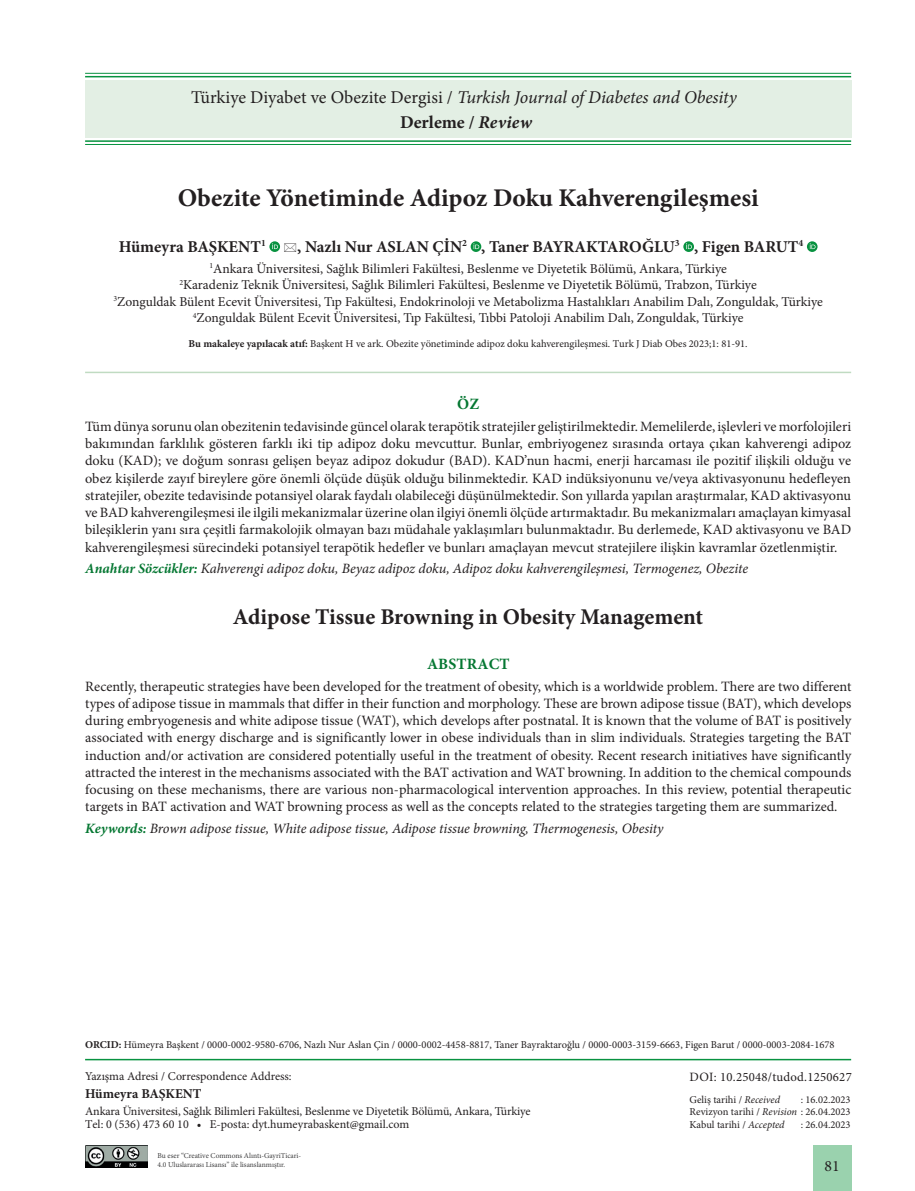
<style>
.page{position:relative;width:915px;height:1191px;background:#fff}
.page>*{position:absolute;margin:0;border:0;box-sizing:border-box;transform-origin:0 0}
.t1{font:700 25.5px "Minion Pro";color:#231f20}
.t2{font:700 22.5px "Minion Pro";color:#231f20}
.t3{font:italic 18px "Minion Pro";letter-spacing:-.01em;color:#231f20}
.t4{font:700 18px "Minion Pro";color:#231f20}
.t5{font:700 16.5px "Minion Pro";color:#231f20}
.t6{font:700 15.75px "Minion Pro";letter-spacing:.01em;color:#057732}
.t7{font:15.75px "Minion Pro";color:#231f20}
.t8{font:14.25px/17.2px "Minion Pro";color:#231f20;text-align:justify}
.t9{font:italic 14.25px "Minion Pro";letter-spacing:-.005em;color:#231f20}
.t10{font:13.5px/16.5px "Minion Pro";color:#231f20;text-align:center}
.t11{font:700 13.5px "Minion Pro";color:#231f20}
.t12{font:12.75px "Minion Pro";letter-spacing:.02em;color:#231f20}
.t13{font:12px/13.5px "Minion Pro";letter-spacing:-.01em;color:#231f20}
.t14{font:10.5px/12.6px "Minion Pro";color:#231f20;text-align:justify}
.t15{font:7.5px/9px "Minion Pro";color:#3e3e3f}
.s1{font-style:normal}
.s2{font-style:italic}
.s3{font-weight:700}
.s4{font-weight:700;color:#057732}
</style>
<div class="page">
<div style="left:85px;top:80px;width:765px;height:57px;background:#e3efe4"></div>
<hr style="left:85px;top:76px;width:765px;height:1px;background:#089240">
<hr style="left:85px;top:140px;width:765px;height:2px;background:#089240">
<hr style="left:85px;top:73px;width:765px;height:1px;background:#089240">
<hr style="left:85px;top:144px;width:765px;height:1px;background:#089240">
<hr style="left:85px;top:1058px;width:765px;height:2px;background:#089240">
<div style="left:812px;top:1145px;width:38px;height:46px;background:#9ad2ae"></div>
<img style="left:85px;top:1145px;width:63px;height:22px">
<hr style="left:85px;top:372px;width:765px;height:1px;background:#c0dbc2">
<svg style="left:470px;top:241px;width:11px;height:11px"></svg>
<svg style="left:683px;top:241px;width:10px;height:11px"></svg>
<svg style="left:806px;top:241px;width:11px;height:11px"></svg>
<svg style="left:269px;top:241px;width:11px;height:11px"></svg>
<p class="t3" style="left:191px;top:85px;width:547px"><span class="s1">Türkiye Diyabet ve Obezite Dergisi /</span> Turkish Journal of Diabetes and Obesity</p>
<p class="t4" style="left:400px;top:110px;width:133px">Derleme / <span class="s2">Review</span></p>
<h1 class="t1" style="left:178px;top:180px;width:582px">Obezite Yönetiminde Adipoz Doku Kahverengileşmesi</h1>
<p class="t5" style="left:119px;top:235px;width:148px">Hümeyra BAŞKENT<sup>1</sup></p>
<p class="t5" style="left:297px;top:235px;width:507px">, Nazlı Nur ASLAN ÇİN<sup>2</sup> , Taner BAYRAKTAROĞLU<sup>3</sup> , Figen BARUT<sup>4</sup></p>
<p class="t10" style="left:113px;top:260px;width:710px"><sup>1</sup>Ankara Üniversitesi, Sağlık Bilimleri Fakültesi, Beslenme ve Diyetetik Bölümü, Ankara, Türkiye<br><sup>2</sup>Karadeniz Teknik Üniversitesi, Sağlık Bilimleri Fakültesi, Beslenme ve Diyetetik Bölümü, Trabzon, Türkiye<br><sup>3</sup>Zonguldak Bülent Ecevit Üniversitesi, Tıp Fakültesi, Endokrinoloji ve Metabolizma Hastalıkları Anabilim Dalı, Zonguldak, Türkiye <sup>4</sup>Zonguldak Bülent Ecevit Üniversitesi, Tıp Fakültesi, Tıbbi Patoloji Anabilim Dalı, Zonguldak, Türkiye</p>
<p class="t14" style="left:188px;top:337px;width:560px"><span class="s3">Bu makaleye yapılacak atıf:</span> Başkent H ve ark. Obezite yönetiminde adipoz doku kahverengileşmesi. Turk J Diab Obes 2023;1: 81-91.</p>
<p class="t6" style="left:457px;top:393px;width:23px">ÖZ</p>
<p class="t8" style="left:85px;top:418px;width:767px">Tüm dünya sorunu olan obezitenin tedavisinde güncel olarak terapötik stratejiler geliştirilmektedir. Memelilerde, işlevleri ve morfolojileri bakımından farklılık gösteren farklı iki tip adipoz doku mevcuttur. Bunlar, embriyogenez sırasında ortaya çıkan kahverengi adipoz doku (KAD); ve doğum sonrası gelişen beyaz adipoz dokudur (BAD). KAD’nun hacmi, enerji harcaması ile pozitif ilişkili olduğu ve obez kişilerde zayıf bireylere göre önemli ölçüde düşük olduğu bilinmektedir. KAD indüksiyonunu ve/veya aktivasyonunu hedefleyen stratejiler, obezite tedavisinde potansiyel olarak faydalı olabileceği düşünülmektedir. Son yıllarda yapılan araştırmalar, KAD aktivasyonu ve BAD kahverengileşmesi ile ilgili mekanizmalar üzerine olan ilgiyi önemli ölçüde artırmaktadır. Bu mekanizmaları amaçlayan kimyasal bileşiklerin yanı sıra çeşitli farmakolojik olmayan bazı müdahale yaklaşımları bulunmaktadır. Bu derlemede, KAD aktivasyonu ve BAD kahverengileşmesi sürecindeki potansiyel terapötik hedefler ve bunları amaçlayan mevcut stratejilere ilişkin kavramlar özetlenmiştir.</p>
<p class="t9" style="left:85px;top:559px;width:664px"><span class="s4">Anahtar Sözcükler:</span> Kahverengi adipoz doku, Beyaz adipoz doku, Adipoz doku kahverengileşmesi, Termogenez, Obezite</p>
<h2 class="t2" style="left:233px;top:600px;width:471px">Adipose Tissue Browning in Obesity Management</h2>
<p class="t6" style="left:427px;top:653px;width:84px">ABSTRACT</p>
<p class="t8" style="left:85px;top:677px;width:767px">Recently, therapeutic strategies have been developed for the treatment of obesity, which is a worldwide problem. There are two different types of adipose tissue in mammals that differ in their function and morphology. These are brown adipose tissue (BAT), which develops during embryogenesis and white adipose tissue (WAT), which develops after postnatal. It is known that the volume of BAT is positively associated with energy discharge and is significantly lower in obese individuals than in slim individuals. Strategies targeting the BAT induction and/or activation are considered potentially useful in the treatment of obesity. Recent research initiatives have significantly attracted the interest in the mechanisms associated with the BAT activation and WAT browning. In addition to the chemical compounds focusing on these mechanisms, there are various non-pharmacological intervention approaches. In this review, potential therapeutic targets in BAT activation and WAT browning process as well as the concepts related to the strategies targeting them are summarized.</p>
<p class="t9" style="left:85px;top:818px;width:579px"><span class="s4">Keywords:</span> Brown adipose tissue, White adipose tissue, Adipose tissue browning, Thermogenesis, Obesity</p>
<p class="t14" style="left:85px;top:1038px;width:750px"><span class="s3">ORCID:</span> Hümeyra Başkent / 0000-0002-9580-6706, Nazlı Nur Aslan Çin / 0000-0002-4458-8817, Taner Bayraktaroğlu / 0000-0003-3159-6663, Figen Barut / 0000-0003-2084-1678</p>
<p class="t13" style="left:85px;top:1069px;width:208px">Yazışma Adresi / Correspondence Address:</p>
<p class="t11" style="left:85px;top:1084px;width:118px">Hümeyra BAŞKENT</p>
<p class="t13" style="left:85px;top:1104px;width:447px">Ankara Üniversitesi, Sağlık Bilimleri Fakültesi, Beslenme ve Diyetetik Bölümü, Ankara, Türkiye<br>Tel: 0 (536) 473 60 10 • E-posta: dyt.humeyrabaskent@gmail.com</p>
<p class="t15" style="left:157px;top:1151px;width:145px">Bu eser “Creative Commons Alıntı-GayriTicari-<br>4.0 Uluslararası Lisansı” ile lisanslanmıştır.</p>
<p class="t12" style="left:689px;top:1068px;width:164px">DOI: 10.25048/tudod.1250627</p>
<p class="t14" style="left:689px;top:1093px;width:92px">Geliş tarihi / <span class="s2">Received</span></p>
<p class="t14" style="left:689px;top:1093px;width:162px;text-indent:111px">: 16.02.2023<br>Revizyon tarihi / <span class="s2">Revision</span> : 26.04.2023<br>Kabul tarihi / <span class="s2">Accepted</span></p>
<p class="t14" style="left:800px;top:1118px;width:51px">: 26.04.2023</p>
<p class="t7" style="left:824px;top:1155px;width:17px">81</p>
</div>
